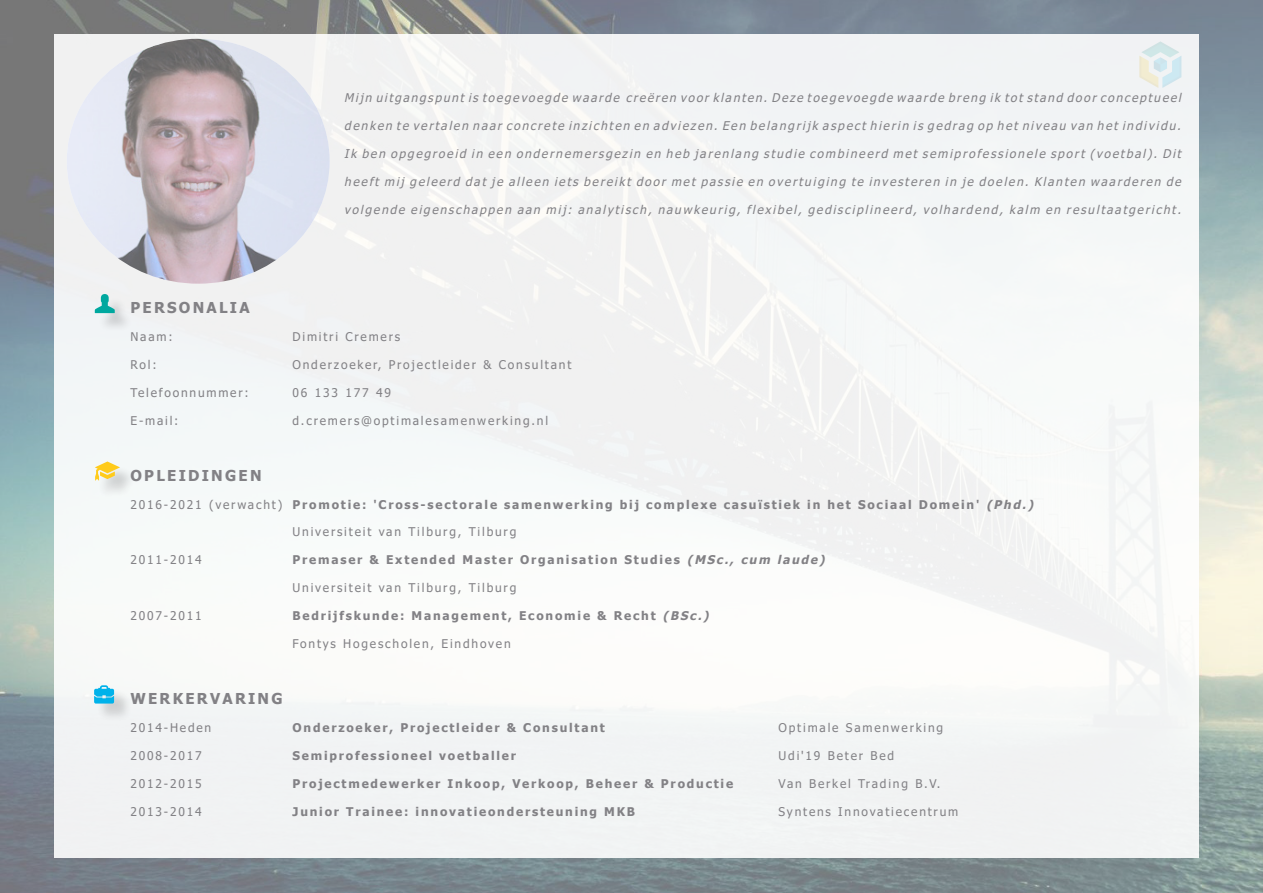
<style>
.page{position:relative;width:1263px;height:893px;background:#fff}
.page>*{position:absolute;margin:0;border:0;box-sizing:border-box;transform-origin:0 0}
.Pull_Text{font:700 15px "Tahoma";letter-spacing:.15em;color:#828185}
.Pull_Text-2{font:italic 12px "Tahoma";letter-spacing:.15em;color:#828185}
.Pull_Text-3{font:700 12px "Tahoma";letter-spacing:.15em;color:#828185}
.Pull_Text-4{font:12px "Tahoma";letter-spacing:.15em;color:#828185}
.s1{font-weight:400}
.s2{font-style:italic}
</style>
<div class="page">
<img style="left:1px;top:0;width:1262px;height:893px">
<div style="left:54px;top:35px;width:1144px;height:823px;background:#f3f5f5"></div>
<svg style="left:1139px;top:41px;width:42px;height:47px"></svg>
<img style="left:67px;top:39px;width:263px;height:245px">
<div style="left:98px;top:297px;width:35px;height:35px;background:#231f20;opacity:.2"></div>
<svg style="left:95px;top:294px;width:20px;height:19px"></svg>
<div style="left:96px;top:688px;width:37px;height:34px;background:#231f20;opacity:.2"></div>
<svg style="left:94px;top:685px;width:20px;height:19px"></svg>
<div style="left:98px;top:464px;width:40px;height:34px;background:#231f20;opacity:.2"></div>
<svg style="left:95px;top:461px;width:25px;height:20px"></svg>
<p class="Pull_Text-2" style="left:344px;top:90px;width:842px">Mij n uitgangspunt is toegevoegde waarde creëren voor klanten. Deze toegevoegde waarde breng ik tot stand door conceptueel</p>
<p class="Pull_Text-2" style="left:344px;top:118px;width:842px">denken te vertalen naar concrete inzichten en adviezen. Een belangrijk aspect hierin is gedrag op het niveau van het individu.</p>
<p class="Pull_Text-2" style="left:344px;top:145px;width:842px">Ik ben opgegroeid in een ondernemersgezin en heb jarenlang studie combineerd met semiprofessionele sport (voetbal). Dit</p>
<p class="Pull_Text-2" style="left:344px;top:173px;width:842px">heeft mij geleerd dat je alleen iets bereikt door met passie en overtuiging te investeren in je doelen. Klanten waarderen de</p>
<p class="Pull_Text-2" style="left:344px;top:201px;width:842px">volgende eigenschappen aan mij : analytisch, nauwkeurig, flexibel, gedisciplineerd, volhardend, kalm en resultaatgericht.</p>
<p class="Pull_Text" style="left:130px;top:297px;width:121px">PERSONALIA</p>
<p class="Pull_Text-4" style="left:130px;top:328px;width:44px">Naam:</p>
<p class="Pull_Text-4" style="left:292px;top:328px;width:109px">Dimitri Cremers</p>
<p class="Pull_Text-4" style="left:130px;top:356px;width:28px">Rol:</p>
<p class="Pull_Text-4" style="left:292px;top:356px;width:280px">Onderzoeker, Projectleider &amp; Consultant</p>
<p class="Pull_Text-4" style="left:130px;top:384px;width:120px">Telefoonnummer:</p>
<p class="Pull_Text-4" style="left:292px;top:384px;width:100px">06 133 177 49</p>
<p class="Pull_Text-4" style="left:130px;top:412px;width:50px">E-mail:</p>
<p class="Pull_Text-4" style="left:292px;top:412px;width:257px">d.cremers@optimalesamenwerking.nl</p>
<p class="Pull_Text" style="left:130px;top:465px;width:133px">OPLEIDINGEN</p>
<p class="Pull_Text-3" style="left:130px;top:496px;width:908px"><span class="s1">2016-2021 (verwacht)</span> Promotie: 'Cross-sectorale samenwerking bij complexe casuïstiek in het Sociaal Domein' <span class="s2">(Phd.)</span></p>
<p class="Pull_Text-4" style="left:292px;top:524px;width:225px">Universiteit van Tilburg, Tilburg</p>
<p class="Pull_Text-4" style="left:130px;top:552px;width:73px">2011-2014</p>
<p class="Pull_Text-3" style="left:293px;top:552px;width:537px">Premaser &amp; Extended Master Organisation Studies <span class="s2">(MSc., cum laude)</span></p>
<p class="Pull_Text-4" style="left:292px;top:580px;width:225px">Universiteit van Tilburg, Tilburg</p>
<p class="Pull_Text-4" style="left:130px;top:608px;width:73px">2007-2011</p>
<p class="Pull_Text-3" style="left:292px;top:607px;width:421px">Bedrijfskunde: Management, Economie &amp; Recht <span class="s2">(BSc.)</span></p>
<p class="Pull_Text-4" style="left:292px;top:636px;width:220px">Fontys Hogescholen, Eindhoven</p>
<p class="Pull_Text" style="left:130px;top:688px;width:154px">WERKERVARING</p>
<p class="Pull_Text-4" style="left:130px;top:720px;width:82px">2014-Heden</p>
<p class="Pull_Text-3" style="left:292px;top:719px;width:314px">Onderzoeker, Projectleider &amp; Consultant</p>
<p class="Pull_Text-4" style="left:778px;top:720px;width:166px">Optimale Samenwerking</p>
<p class="Pull_Text-4" style="left:130px;top:747px;width:73px">2008-2017</p>
<p class="Pull_Text-3" style="left:292px;top:747px;width:225px">Semiprofessioneel voetballer</p>
<p class="Pull_Text-4" style="left:778px;top:747px;width:117px">Udi'19 Beter Bed</p>
<p class="Pull_Text-4" style="left:130px;top:775px;width:73px">2012-2015</p>
<p class="Pull_Text-3" style="left:292px;top:775px;width:442px">Projectmedewerker Inkoop, Verkoop, Beheer &amp; Productie</p>
<p class="Pull_Text-4" style="left:778px;top:775px;width:163px">Van Berkel Trading B.V.</p>
<p class="Pull_Text-4" style="left:130px;top:803px;width:73px">2013-2014</p>
<p class="Pull_Text-3" style="left:292px;top:803px;width:344px">Junior Trainee: innovatieondersteuning MKB</p>
<p class="Pull_Text-4" style="left:778px;top:803px;width:181px">Syntens Innovatiecentrum</p>
</div>
